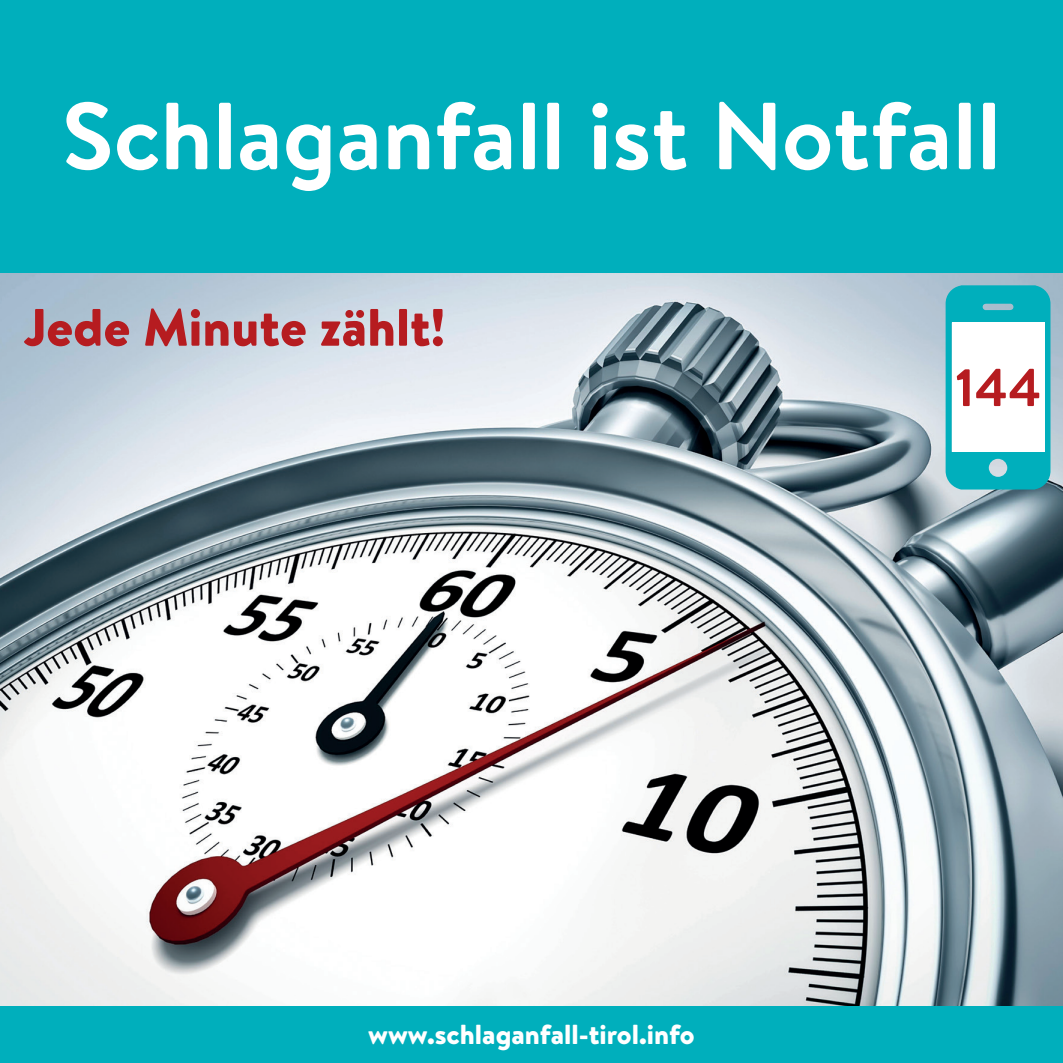
<style>
.page{position:relative;width:1063px;height:1063px;background:#fff}
.page>*{position:absolute;margin:0;border:0;box-sizing:border-box;transform-origin:0 0}
.Headline_14{font:700 95px "Brandon Text";color:#fff}
.Headline_14-2{font:900 52.5px "Brandon Text";color:#b61c20}
.Fließtext{font:900 27.5px "Brandon Text";color:#fff}
</style>
<div class="page">
<img style="left:0;top:273px;width:1063px;height:733px">
<div style="left:0;top:0;width:1063px;height:273px;background:#00afbc"></div>
<div style="left:0;top:1006px;width:1063px;height:57px;background:#00afbc"></div>
<svg style="left:946px;top:285px;width:104px;height:205px"></svg>
<p class="Headline_14" style="left:62px;top:70px;width:941px">Schlaganfall ist Notfall</p>
<p class="Headline_14-2" style="left:24px;top:290px;width:423px">Jede Minute zählt!</p>
<p class="Fließtext" style="left:368px;top:1015px;width:328px">www.schlaganfall-tirol.info</p>
</div>
